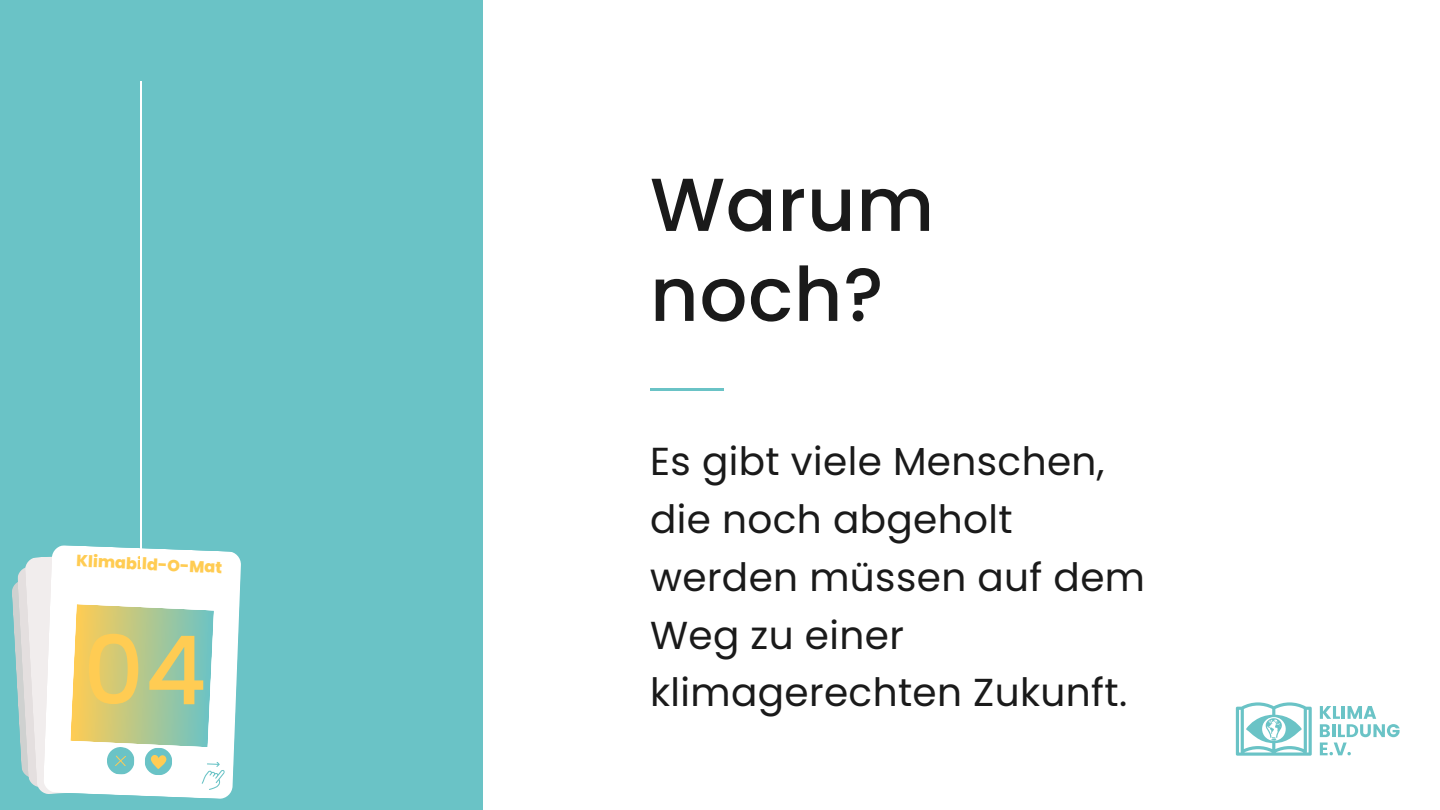
<style>
.page{position:relative;width:1440px;height:810px;background:#fff}
.page>*{position:absolute;margin:0;border:0;box-sizing:border-box;transform-origin:0 0}
.t1{font:500 95px "Poppins";color:#ffcc53}
.t2{font:500 75px/90px "Poppins";letter-spacing:.01em;color:#1a1a1a}
.t3{font:39px/57.8px "Poppins";letter-spacing:.01em;color:#1a1a1a}
.t4{font:800 16.2px "Poppins";color:#ffcc53}
</style>
<div class="page">
<div style="left:0;top:0;width:483px;height:810px;background:#6ac3c6"></div>
<svg style="left:53px;top:545px;width:188px;height:254px;fill:#fff"></svg>
<svg style="left:12px;top:552px;width:213px;height:242px;background:#d7e3cd"></svg>
<hr style="left:140px;top:81px;width:1px;height:486px;background:#fff">
<svg style="left:1320px;top:706px;width:80px;height:49px"></svg>
<svg style="left:1236px;top:702px;width:76px;height:54px"></svg>
<hr style="left:650px;top:388px;width:74px;height:3px;background:#6ac3c6">
<p class="t4" style="left:77px;top:549px;width:148px;rotate:3deg">Klimabild-O-Mat</p>
<h1 class="t1" style="left:83px;top:605px;width:125px">04</h1>
<h2 class="t2" style="left:650px;top:160px;width:286px">Warum noch?</h2>
<p class="t3" style="left:650px;top:433px;width:496px">Es gibt viele Menschen, die noch abgeholt werden müssen auf dem<br>Weg zu einer klimagerechten Zukunft.</p>
</div>
